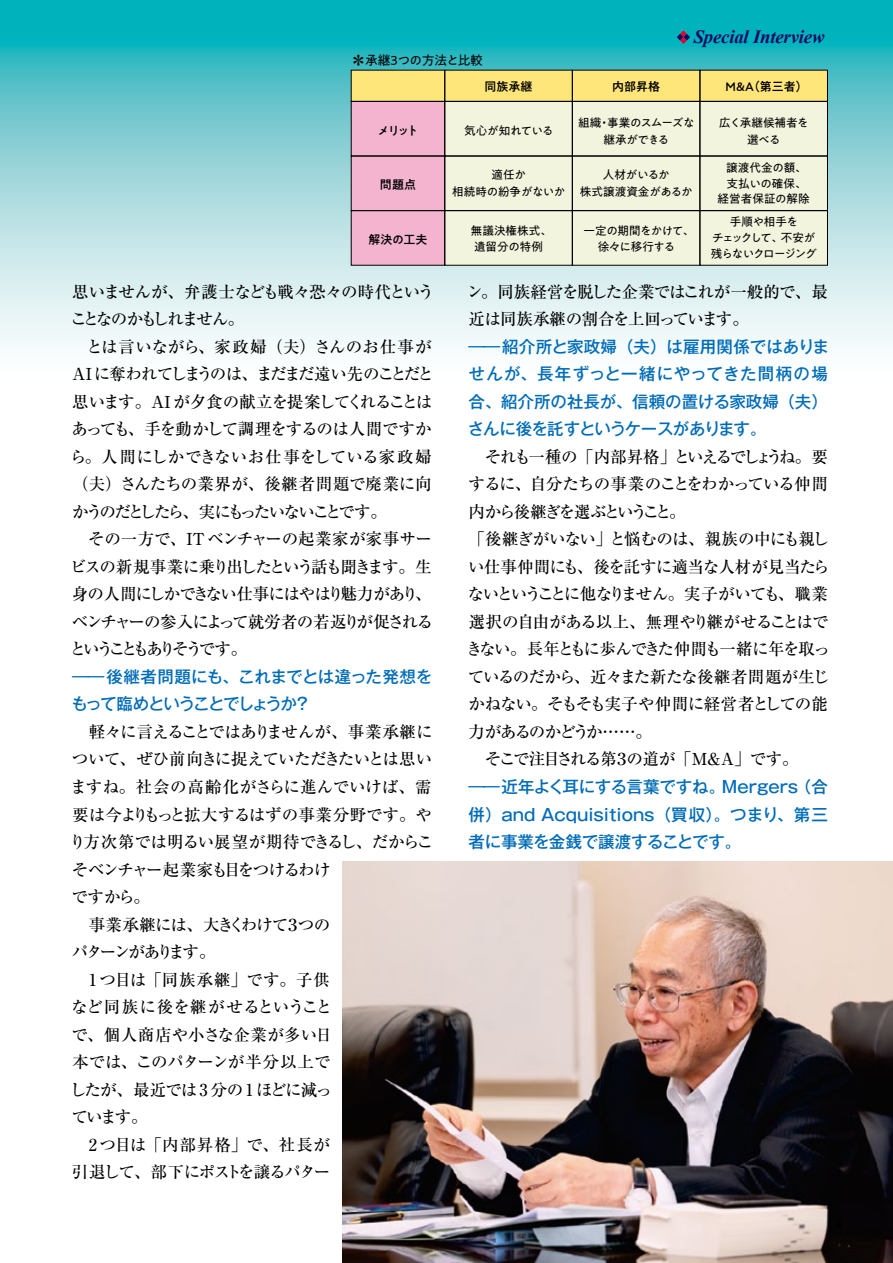
<style>
.page{position:relative;width:893px;height:1263px;background:#fff}
.page>*{position:absolute;margin:0;border:0;box-sizing:border-box;transform-origin:0 0}
.t1{font:italic 700 18.75px "Times New Roman";letter-spacing:-.01em;color:#100964}
.t2{font:500 16.5px/27.5px "Ryumin Pr 6";letter-spacing:-.055em;color:#000}
.t3{font:500 16.5px/27.5px "Ryumin Pr 6";letter-spacing:-.035em;color:#000}
.t4{font:500 16.5px/27.5px "Gothic MB101 Pr 6";letter-spacing:-.005em;color:#006cb8;text-align:justify}
.t5{font:500 16.5px/27.5px "Gothic MB101 Pr 6";letter-spacing:-.045em;color:#006cb8}
.t6{font:12.75px "PA1 Gothic Std";letter-spacing:-.025em;color:#000}
.t7{font:500 12px "PA1 Gothic Std";letter-spacing:-.005em;color:#000}
.t8{font:11.7px/16.5px "PA1 Gothic Std";letter-spacing:-.03em;color:#000;text-align:center}
.t9{font:11.7px/15.8px "PA1 Gothic Std";color:#000}
.t10{font:11.7px/16.5px "PA1 Gothic Std";letter-spacing:-.05em;color:#000;text-align:center}
.t11{font:11.7px/15.8px "PA1 Gothic Std";letter-spacing:-.095em;color:#000;text-align:center}
.t12{font:11.7px/16.5px "PA1 Gothic Std";letter-spacing:-.055em;color:#000;text-align:center}
.s1{font-family:"Gothic MB101 Pr 6";font-size:18px}
</style>
<div class="page">
<svg style="left:0;top:0;width:893px;height:346px;background:#88d4d9"></svg>
<div style="left:351px;top:70px;width:476px;height:195px;background:#f3f4de"></div>
<svg style="left:677px;top:30px;width:13px;height:14px"></svg>
<div style="left:351px;top:70px;width:477px;height:31px;background:#ffe67a"></div>
<div style="left:351px;top:101px;width:94px;height:164px;background:#f4b4d0"></div>
<div style="left:445px;top:101px;width:128px;height:55px;border:1px solid #000"></div>
<div style="left:572px;top:101px;width:128px;height:55px;border:1px solid #000"></div>
<div style="left:700px;top:101px;width:128px;height:55px;border:1px solid #000"></div>
<div style="left:445px;top:156px;width:128px;height:55px;border:1px solid #000"></div>
<div style="left:572px;top:156px;width:128px;height:55px;border:1px solid #000"></div>
<div style="left:700px;top:156px;width:128px;height:55px;border:1px solid #000"></div>
<div style="left:445px;top:210px;width:128px;height:55px;border:1px solid #000"></div>
<div style="left:351px;top:101px;width:94px;height:55px;border:1px solid #000"></div>
<div style="left:572px;top:210px;width:128px;height:55px;border:1px solid #000"></div>
<div style="left:700px;top:210px;width:128px;height:55px;border:1px solid #000"></div>
<div style="left:351px;top:156px;width:94px;height:55px;border:1px solid #000"></div>
<div style="left:351px;top:210px;width:94px;height:55px;border:1px solid #000"></div>
<img style="left:343px;top:861px;width:550px;height:402px">
<p class="t6" style="left:350px;top:53px;width:135px"><span class="s1">＊</span>承継3つの方法と比較</p>
<p class="t7" style="left:378px;top:123px;width:43px">メリット</p>
<p class="t7" style="left:380px;top:178px;width:37px">問題点</p>
<p class="t7" style="left:368px;top:232px;width:61px">解決の工夫</p>
<p class="t7" style="left:485px;top:79px;width:49px">同族承継</p>
<p class="t8" style="left:464px;top:123px;width:91px">気心が知れている</p>
<p class="t8" style="left:452px;top:167px;width:115px">適任か<br>相続時の紛争がないか</p>
<p class="t9" style="left:471px;top:223px;width:83px;line-height:16.5px">無議決権株式、遺留分の特例</p>
<p class="t1" style="left:694px;top:24px;width:132px">Special Interview</p>
<p class="t7" style="left:612px;top:79px;width:49px">内部昇格</p>
<p class="t7" style="left:726px;top:79px;width:84px">M&amp;A（第三者）</p>
<p class="t10" style="left:578px;top:116px;width:118px">組織・事業のスムーズな継承ができる</p>
<p class="t8" style="left:580px;top:167px;width:115px">人材がいるか<br>株式譲渡資金があるか</p>
<p class="t10" style="left:583px;top:223px;width:113px">一定の期間をかけて、徐々に移行する</p>
<p class="t12" style="left:719px;top:116px;width:91px">広く承継候補者を選べる</p>
<p class="t9" style="left:717px;top:160px;width:94px;text-align:center">譲渡代金の額、支払いの確保、経営者保証の解除</p>
<p class="t11" style="left:711px;top:215px;width:107px">手順や相手を<br>チェックして、不安が残らないクロージング</p>
<p class="t2" style="left:70px;top:277px;width:366px">思いませんが、弁護士なども戦々恐々の時代ということなのかもしれません。<br>　とは言いながら、家政婦（夫）さんのお仕事が<br>AI に奪われてしまうのは、まだまだ遠い先のことだと思います。AI が夕食の献立を提案してくれることはあっても、手を動かして調理をするのは人間ですから。人間にしかできないお仕事をしている家政婦（夫）さんたちの業界が、後継者問題で廃業に向かうのだとしたら、実にもったいないことです。<br>　その一方で、IT ベンチャーの起業家が家事サービスの新規事業に乗り出したという話も聞きます。生身の人間にしかできない仕事にはやはり魅力があり、ベンチャーの参入によって就労者の若返りが促されるということもありそうです。</p>
<p class="t5" style="left:71px;top:662px;width:362px">――後継者問題にも、これまでとは違った発想をもって臨めということでしょうか？</p>
<p class="t3" style="left:69px;top:717px;width:365px;text-indent:19px">軽々に言えることではありませんが、事業承継について、ぜひ前向きに捉えていただきたいとは思いますね。社会の高齢化がさらに進んでいけば、需要は今よりもっと拡大するはずの事業分野です。やり方次第では明るい展望が期待できるし、だからこそベンチャー起業家も目をつけるわけ<br>ですから。<br>　事業承継には、大きくわけて３つの<br>パターンがあります。<br>　1 つ目は「同族承継」です。子供<br>など同族に後を継がせるということ<br>で、個人商店や小さな企業が多い日<br>本では、このパターンが半分以上で<br>したが、最近では 3 分の 1 ほどに減っ<br>ています。<br>　2 つ目は「内部昇格」で、社長が<br>引退して、部下にポストを譲るパター</p>
<p class="t2" style="left:466px;top:277px;width:363px">ン。同族経営を脱した企業ではこれが一般的で、最近は同族承継の割合を上回っています。</p>
<p class="t4" style="left:468px;top:332px;width:363px">――紹介所と家政婦（夫）は雇用関係ではありませんが、長年ずっと一緒にやってきた間柄の場合、紹介所の社長が、信頼の置ける家政婦（夫）さんに後を託すというケースがあります。</p>
<p class="t2" style="left:466px;top:442px;width:366px">　それも一種の「内部昇格」といえるでしょうね。要するに、自分たちの事業のことをわかっている仲間内から後継ぎを選ぶということ。<br>「後継ぎがいない」と悩むのは、親族の中にも親しい仕事仲間にも、後を託すに適当な人材が見当たらないということに他なりません。実子がいても、職業選択の自由がある以上、無理やり継がせることはできない。長年ともに歩んできた仲間も一緒に年を取っているのだから、近々また新たな後継者問題が生じかねない。そもそも実子や仲間に経営者としての能力があるのかどうか……。<br>　そこで注目される第３の道が「M&amp;A」です。</p>
<p class="t4" style="left:469px;top:772px;width:361px">――近年よく耳にする言葉ですね。Mergers（合併）and Acquisitions（買収）。つまり、第三者に事業を金銭で譲渡することです。</p>
</div>
